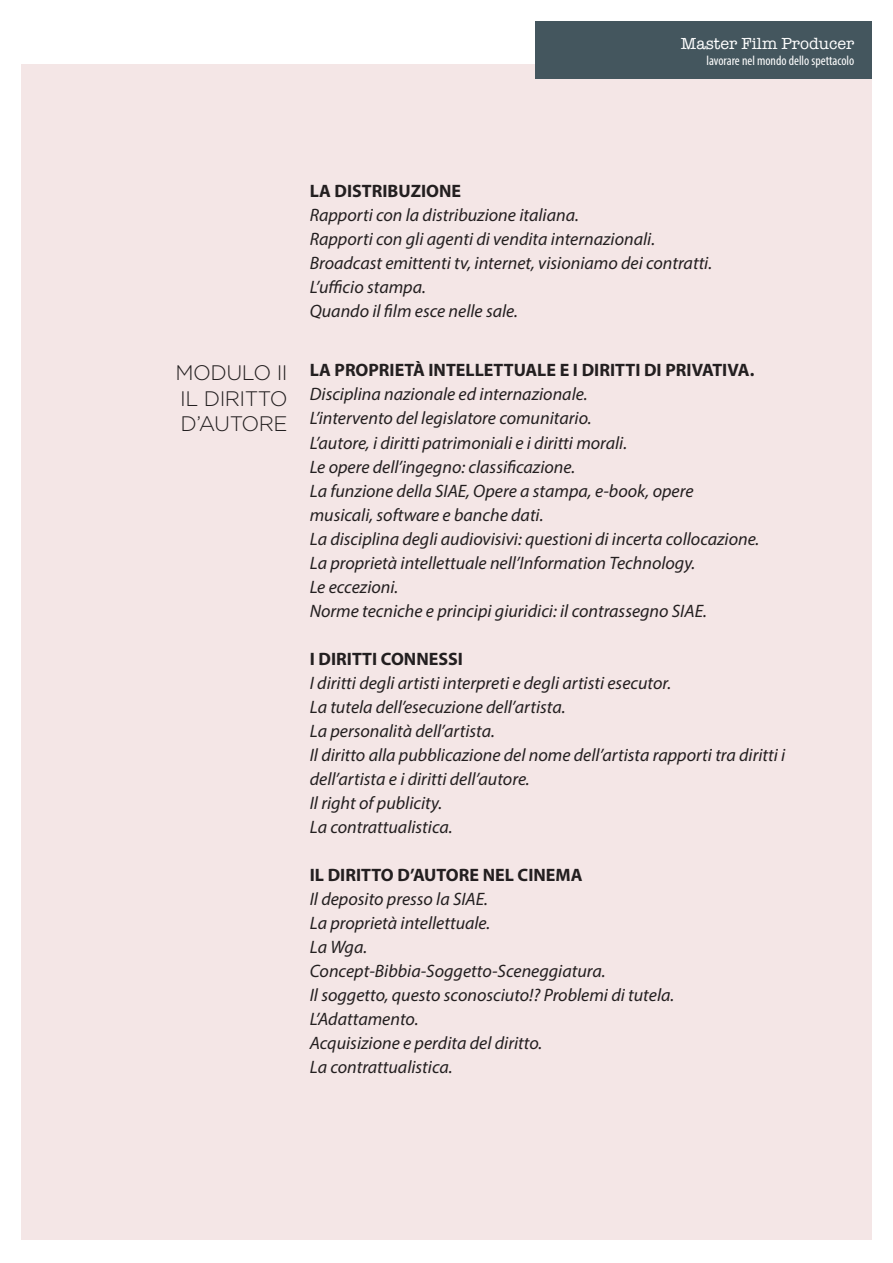
<style>
.page{position:relative;width:893px;height:1263px;background:#fff}
.page>*{position:absolute;margin:0;border:0;box-sizing:border-box;transform-origin:0 0}
.t1{font:300 21px "Gotham HTF";letter-spacing:-.025em;color:#231f20}
.t2{font:italic 18px/24px "Myriad Pro";color:#231f20}
.t3{font:700 18px "Myriad Pro";color:#231f20}
.t4{font:16.5px "American Typewriter";color:#fff}
.t5{font:condensed 13.5px "Myriad Pro";color:#fff}
</style>
<div class="page">
<div style="left:21px;top:64px;width:851px;height:1176px;background:#f4e6e6"></div>
<div style="left:535px;top:21px;width:337px;height:57px;background:#44565e"></div>
<p class="t4" style="left:681px;top:31px;width:175px">Master Film Producer</p>
<p class="t5" style="left:707px;top:53px;width:149px">lavorare nel mondo dello spettacolo</p>
<p class="t1" style="left:176px;top:362px;width:114px">MODULO II</p>
<p class="t1" style="left:180px;top:387px;width:109px">IL DIRITTO</p>
<p class="t1" style="left:181px;top:412px;width:109px">D’AUTORE</p>
<p class="t3" style="left:310px;top:179px;width:153px">LA DISTRIBUZIONE</p>
<p class="t2" style="left:310px;top:203px;width:271px">Rapporti con la distribuzione italiana.</p>
<p class="t2" style="left:310px;top:227px;width:347px">Rapporti con gli agenti di vendita internazionali.</p>
<p class="t2" style="left:310px;top:251px;width:404px">Broadcast emittenti tv, internet, visioniamo dei contratti.</p>
<p class="t2" style="left:310px;top:275px;width:118px">L’ufficio stampa.</p>
<p class="t2" style="left:310px;top:299px;width:210px">Quando il film esce nelle sale.</p>
<p class="t3" style="left:310px;top:359px;width:446px">LA PROPRIETÀ INTELLETTUALE E I DIRITTI DI PRIVATIVA.</p>
<p class="t2" style="left:310px;top:382px;width:279px">Disciplina nazionale ed internazionale.</p>
<p class="t2" style="left:310px;top:406px;width:283px">L’intervento del legislatore comunitario.</p>
<p class="t2" style="left:310px;top:430px;width:319px">L’autore, i diritti patrimoniali e i diritti morali.</p>
<p class="t2" style="left:310px;top:454px;width:267px">Le opere dell’ingegno: classificazione.</p>
<p class="t2" style="left:310px;top:478px;width:385px">La funzione della SIAE, Opere a stampa, e-book, opere musicali, software e banche dati.</p>
<p class="t2" style="left:310px;top:526px;width:451px">La disciplina degli audiovisivi: questioni di incerta collocazione.</p>
<p class="t2" style="left:310px;top:550px;width:387px">La proprietà intellettuale nell’Information Technology.</p>
<p class="t2" style="left:310px;top:574px;width:90px">Le eccezioni.</p>
<p class="t2" style="left:310px;top:598px;width:399px">Norme tecniche e principi giuridici: il contrassegno SIAE.</p>
<p class="t3" style="left:310px;top:647px;width:155px">I DIRITTI CONNESSI</p>
<p class="t2" style="left:310px;top:670px;width:363px">I diritti degli artisti interpreti e degli artisti esecutor.</p>
<p class="t2" style="left:310px;top:694px;width:257px">La tutela dell’esecuzione dell’artista.</p>
<p class="t2" style="left:310px;top:718px;width:187px">La personalità dell’artista.</p>
<p class="t2" style="left:310px;top:742px;width:477px">Il diritto alla pubblicazione del nome dell’artista rapporti tra diritti i dell’artista e i diritti dell’autore.</p>
<p class="t2" style="left:310px;top:790px;width:134px">Il right of publicity.</p>
<p class="t2" style="left:310px;top:814px;width:144px">La contrattualistica.</p>
<p class="t3" style="left:310px;top:863px;width:274px">IL DIRITTO D’AUTORE NEL CINEMA</p>
<p class="t2" style="left:310px;top:886px;width:180px">Il deposito presso la SIAE.</p>
<p class="t2" style="left:310px;top:910px;width:182px">La proprietà intellettuale.</p>
<p class="t2" style="left:310px;top:934px;width:59px">La Wga.</p>
<p class="t2" style="left:310px;top:958px;width:297px">Concept-Bibbia-Soggetto-Sceneggiatura.</p>
<p class="t2" style="left:310px;top:982px;width:366px">Il soggetto, questo sconosciuto!? Problemi di tutela.</p>
<p class="t2" style="left:310px;top:1006px;width:110px">L’Adattamento.</p>
<p class="t2" style="left:310px;top:1030px;width:234px">Acquisizione e perdita del diritto.</p>
<p class="t2" style="left:310px;top:1054px;width:144px">La contrattualistica.</p>
</div>
